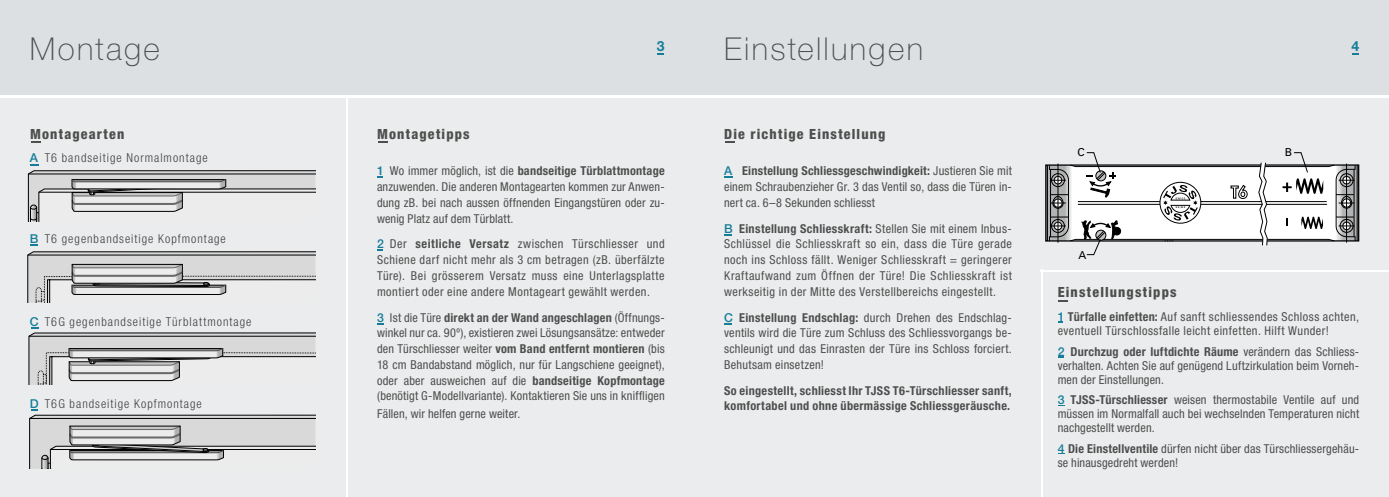
<style>
.page{position:relative;width:1389px;height:497px;background:#fff}
.page>*{position:absolute;margin:0;border:0;box-sizing:border-box;transform-origin:0 0}
.t1{font:100 31.5px "Helvetica Neue LT Std";letter-spacing:.075em;color:#4e4e4d}
.t2{font:800 condensed 14px "Helvetica Neue LT Std";letter-spacing:.085em;color:#4e4e4d}
.t3{font:700 14px "Helvetica Neue LT Std";color:#167d99}
.t4{font:condensed 12.25px/15.8px "Helvetica Neue LT Std";letter-spacing:.02em;color:#4e4e4d;text-align:justify}
.t5{font:300 condensed 12.25px "Helvetica Neue LT Std";letter-spacing:.085em;color:#403f3f}
.t6{font:700 condensed 12.25px/15.8px "Helvetica Neue LT Std";letter-spacing:.03em;color:#4e4e4d}
.t7{font:10.85px "Univers";color:#000}
.s1{font-weight:500;font-stretch:normal;color:#167d99}
.s2{font-weight:700}
</style>
<div class="page">
<div style="left:0;top:0;width:1389px;height:95px;background:#dce0e3"></div>
<div style="left:0;top:99px;width:1389px;height:397px;background:#eaeced"></div>
<svg style="left:31px;top:141px;width:9px;height:2px"></svg>
<svg style="left:378px;top:141px;width:9px;height:2px"></svg>
<svg style="left:725px;top:141px;width:9px;height:2px"></svg>
<svg style="left:27px;top:244px;width:288px;height:58px"></svg>
<svg style="left:28px;top:164px;width:287px;height:57px"></svg>
<svg style="left:28px;top:327px;width:287px;height:57px"></svg>
<svg style="left:29px;top:409px;width:286px;height:59px"></svg>
<hr style="left:346px;top:96px;width:2px;height:400px;background:#fff">
<hr style="left:1041px;top:269px;width:2px;height:227px;background:#fff">
<hr style="left:1041px;top:269px;width:348px;height:2px;background:#fff">
<svg style="left:377px;top:176px;width:6px;height:2px"></svg>
<svg style="left:724px;top:176px;width:8px;height:2px"></svg>
<hr style="left:1047px;top:165px;width:1px;height:76px;background:#000">
<hr style="left:1357px;top:165px;width:1px;height:75px;background:#000">
<svg style="left:1049px;top:152px;width:306px;height:103px"></svg>
<h1 class="t1" style="left:30px;top:30px;width:132px">Montage</h1>
<h1 class="t1" style="left:724px;top:30px;width:200px">Einstellungen</h1>
<p class="t3" style="left:657px;top:37px;width:9px">3</p>
<p class="t3" style="left:1352px;top:37px;width:9px">4</p>
<p class="t2" style="left:30px;top:125px;width:96px">Montagearten</p>
<p class="t2" style="left:377px;top:125px;width:94px">Montagetipps</p>
<p class="t2" style="left:724px;top:125px;width:163px">Die richtige Einstellung</p>
<p class="t5" style="left:30px;top:150px;width:179px"><span class="s1">A</span> T6 bandseitige Normalmontage</p>
<p class="t5" style="left:30px;top:232px;width:197px"><span class="s1">B</span> T6 gegenbandseitige Kopfmontage</p>
<p class="t5" style="left:30px;top:314px;width:223px"><span class="s1">C</span> T6G gegenbandseitige Türblattmontage</p>
<p class="t5" style="left:30px;top:396px;width:173px"><span class="s1">D</span> T6G bandseitige Kopfmontage</p>
<p class="t4" style="left:377px;top:163px;width:289px"><span class="s1">1</span> Wo immer möglich, ist die <span class="s2">bandseitige Türblattmontage </span>anzuwenden. Die anderen Montagearten kommen zur Anwen&shy;dung zB. bei nach aussen öffnenden Eingangstüren oder zu&shy;wenig Platz auf dem Türblatt.</p>
<p class="t4" style="left:377px;top:236px;width:289px"><span class="s1">2</span> Der <span class="s2">seitliche Versatz</span> zwischen Türschliesser und Schiene darf nicht mehr als 3 cm betragen (zB. überfälzte Türe). Bei grösserem Versatz muss eine Unterlagsplatte montiert oder eine andere Montageart gewählt werden.</p>
<p class="t4" style="left:377px;top:309px;width:289px"><span class="s1">3</span> Ist die Türe <span class="s2">direkt an der Wand angeschlagen</span> (Öffnungs&shy;winkel nur ca. 90º), existieren zwei Lösungsansätze: entweder den Türschliesser weiter <span class="s2">vom Band entfernt montieren</span> (bis 18 cm Bandabstand möglich, nur für Langschiene geeignet), oder aber ausweichen auf die <span class="s2">bandseitige Kopfmontage </span>(benötigt G-Modellvariante). Kontaktieren Sie uns in kniffligen</p>
<p class="t4" style="left:377px;top:405px;width:145px">Fällen, wir helfen gerne weiter.</p>
<p class="t4" style="left:724px;top:163px;width:289px"><span class="s1">A</span> <span class="s2">Einstellung Schliessgeschwindigkeit:</span> Justieren Sie mit einem Schraubenzieher Gr. 3 das Ventil so, dass die Türen in&shy;nert ca. 6–8 Sekunden schliesst</p>
<p class="t4" style="left:724px;top:220px;width:289px"><span class="s1">B</span> <span class="s2">Einstellung Schliesskraft:</span> Stellen Sie mit einem Inbus-Schlüssel die Schliesskraft so ein, dass die Türe gerade noch ins Schloss fällt. Weniger Schliesskraft = geringerer Kraftaufwand zum Öffnen der Türe! Die Schliesskraft ist werkseitig in der Mitte des Verstellbereichs eingestellt.</p>
<p class="t4" style="left:724px;top:309px;width:289px"><span class="s1">C</span> <span class="s2">Einstellung Endschlag:</span> durch Drehen des Endschlag&shy;ventils wird die Türe zum Schluss des Schliessvorgangs be&shy;schleunigt und das Einrasten der Türe ins Schloss forciert.<br>Behutsam einsetzen!</p>
<p class="t6" style="left:724px;top:382px;width:289px">So eingestellt, schliesst Ihr TJSS T6-Türschliesser sanft, komfortabel und ohne übermässige Schliessgeräusche.</p>
<p class="t7" style="left:1078px;top:146px;width:9px">C</p>
<p class="t7" style="left:1078px;top:248px;width:9px">A</p>
<p class="t2" style="left:1058px;top:283px;width:120px">Einstellungstipps</p>
<p class="t7" style="left:1285px;top:146px;width:9px">B</p>
<p class="t4" style="left:1058px;top:309px;width:303px;line-height:14px"><span class="s1">1</span> <span class="s2">Türfalle einfetten:</span> Auf sanft schliessendes Schloss achten, eventuell Türschlossfalle leicht einfetten. Hilft Wunder!</p>
<p class="t4" style="left:1058px;top:343px;width:303px;line-height:14px"><span class="s1">2</span> <span class="s2">Durchzug oder luftdichte Räume</span> verändern das Schliess&shy;verhalten. Achten Sie auf genügend Luftzirkulation beim Vorneh&shy;men der Einstellungen.</p>
<p class="t4" style="left:1058px;top:392px;width:303px;line-height:14px"><span class="s1">3</span> <span class="s2">TJSS-Türschliesser</span> weisen thermostabile Ventile auf und müssen im Normalfall auch bei wechselnden Temperaturen nicht nachgestellt werden.</p>
<p class="t4" style="left:1058px;top:440px;width:303px;line-height:14px"><span class="s1">4</span> <span class="s2">Die Einstellventile</span> dürfen nicht über das Türschliessergehäu&shy;se hinausgedreht werden!</p>
</div>
